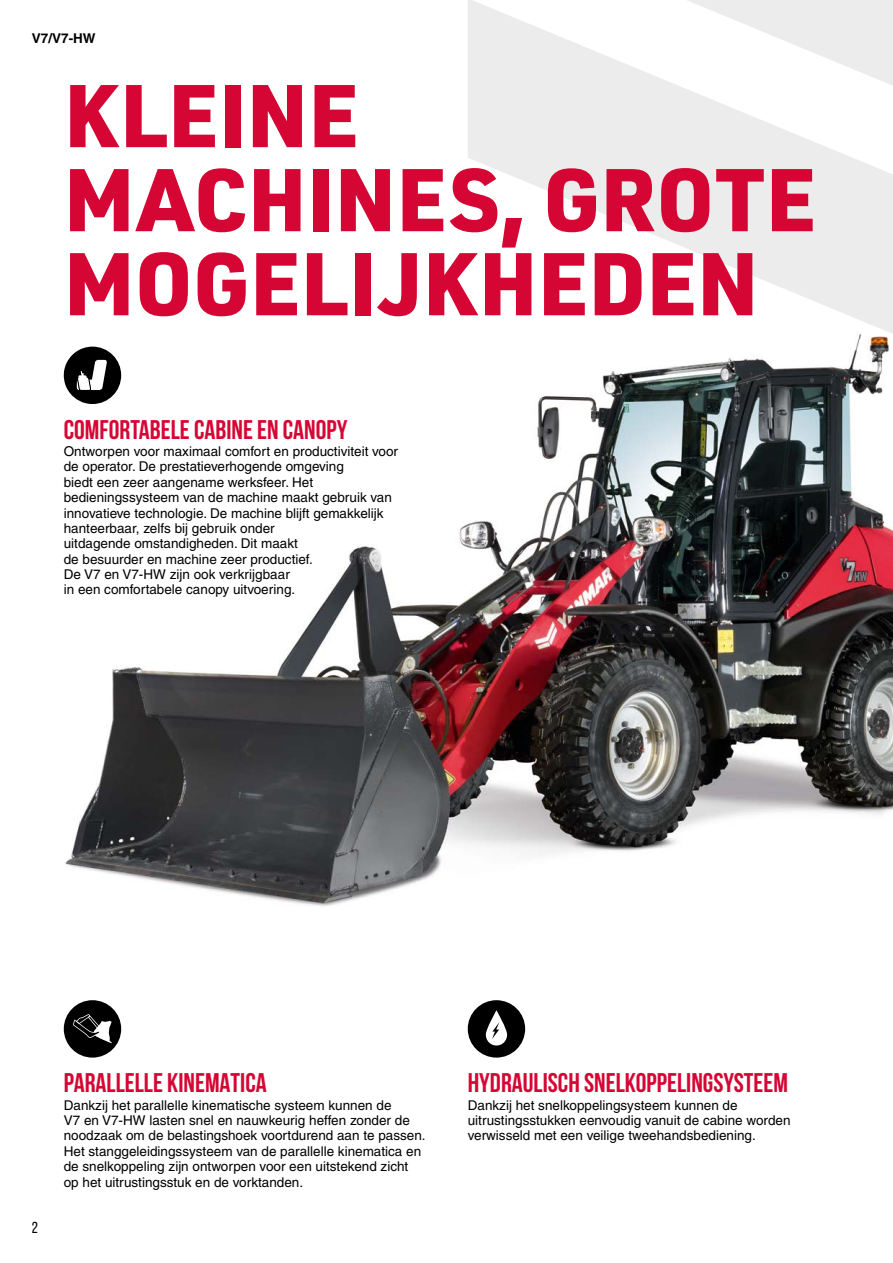
<style>
.page{position:relative;width:893px;height:1263px;background:#fff}
.page>*{position:absolute;margin:0;border:0;box-sizing:border-box;transform-origin:0 0}
.t1{font:900 87px/84px "URWDIN";color:#d50634}
.t2{font:700 27px "Bebas Neue";color:#d50634}
.t3{font:15.9px "Bebas Neue";color:#000}
.t4{font:13.5px/15.5px "Helvetica LT Pro";color:#000}
.t5{font:700 13.5px "Helvetica LT Pro";color:#000}
</style>
<div class="page">
<svg style="left:468px;top:0;width:425px;height:327px;fill:#ececec"></svg>
<img style="left:63px;top:327px;width:830px;height:580px">
<div style="left:64px;top:1000px;width:57px;height:57px;background:#000;border-radius:50%"></div>
<svg style="left:73px;top:1014px;width:39px;height:29px"></svg>
<div style="left:468px;top:1000px;width:57px;height:57px;background:#000;border-radius:50%"></div>
<svg style="left:486px;top:1010px;width:21px;height:35px"></svg>
<svg style="left:64px;top:347px;width:57px;height:57px"></svg>
<p class="t5" style="left:32px;top:30px;width:65px">V7/V7-HW</p>
<h1 class="t1" style="left:64px;top:70px;width:754px">KLEINE<br>MACHINES, GROTE<br>MOGELIJKHEDEN</h1>
<h2 class="t2" style="left:64px;top:414px;width:285px">COMFORTABELE CABINE EN CANOPY</h2>
<p class="t4" style="left:64px;top:444px;width:336px">Ontworpen voor maximaal comfort en productiviteit voor de operator. De prestatieverhogende omgeving<br>biedt een zeer aangename werksfeer. Het bedieningssysteem van de machine maakt gebruik van innovatieve technologie. De machine blijft gemakkelijk hanteerbaar, zelfs bij gebruik onder<br>uitdagende omstandigheden. Dit maakt<br>de besuurder en machine zeer productief.<br>De V7 en V7-HW zijn ook verkrijgbaar<br>in een comfortabele canopy uitvoering.</p>
<p class="t3" style="left:32px;top:1219px;width:8px">2</p>
<h2 class="t2" style="left:64px;top:1068px;width:204px">PARALLELLE KINEMATICA</h2>
<p class="t4" style="left:64px;top:1097px;width:363px">Dankzij het parallelle kinematische systeem kunnen de<br>V7 en V7-HW lasten snel en nauwkeurig heffen zonder de noodzaak om de belastingshoek voortdurend aan te passen.<br>Het stanggeleidingssysteem van de parallelle kinematica en de snelkoppeling zijn ontworpen voor een uitstekend zicht op het uitrustingsstuk en de vorktanden.</p>
<h2 class="t2" style="left:468px;top:1068px;width:322px">HYDRAULISCH SNELKOPPELINGSYSTEEM</h2>
<p class="t4" style="left:468px;top:1097px;width:324px">Dankzij het snelkoppelingsysteem kunnen de uitrustingsstukken eenvoudig vanuit de cabine worden verwisseld met een veilige tweehandsbediening.</p>
</div>
